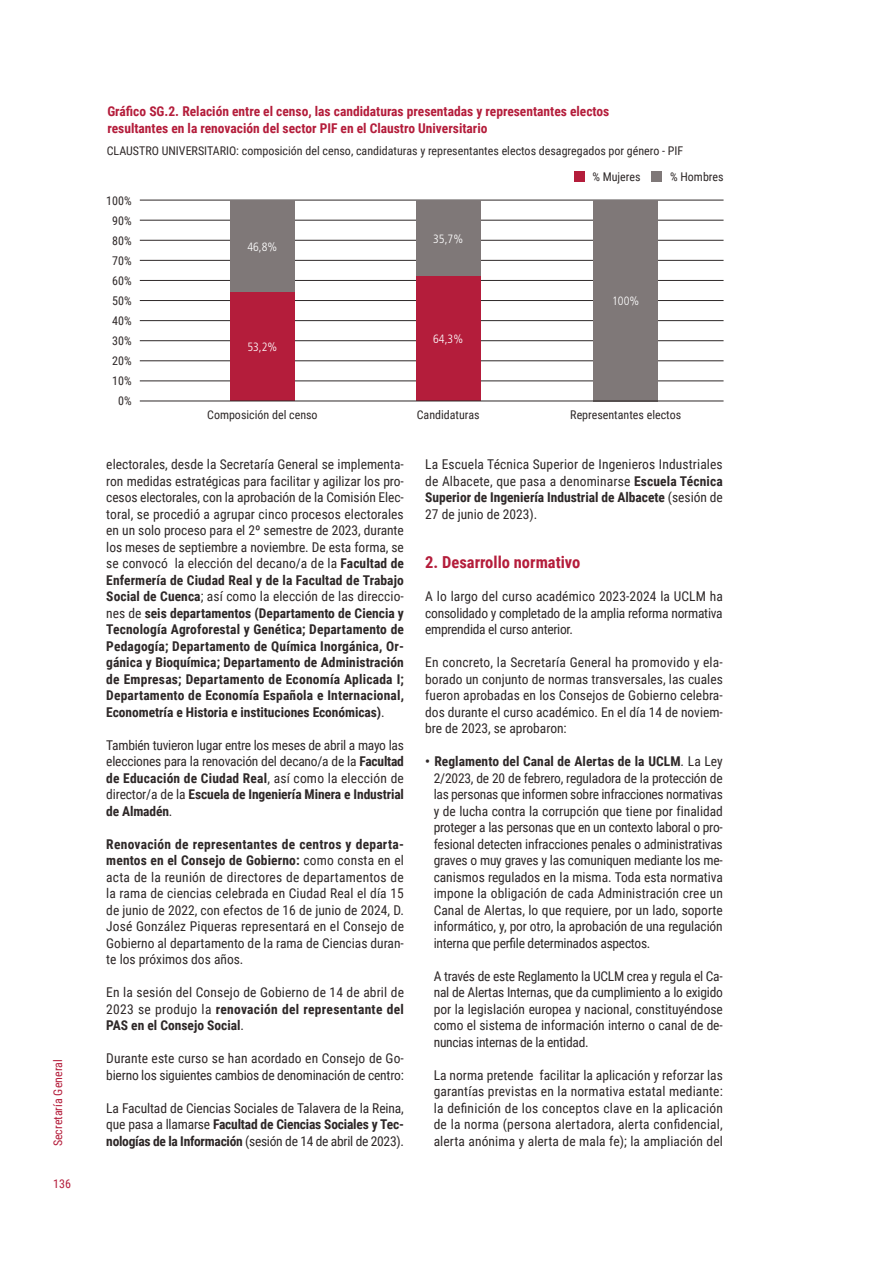
<style>
.page{position:relative;width:893px;height:1263px;background:#fff}
.page>*{position:absolute;margin:0;border:0;box-sizing:border-box;transform-origin:0 0}
.txt_corrido{font:700 16.5px "Roboto Condensed";color:#b41d3b}
.txt_corrido-2{font:13.5px/16.5px "Roboto Condensed";letter-spacing:-.005em;color:#2e2828;text-align:justify}
.txt_corrido-3{font:700 13.5px/16.5px "Roboto Condensed";letter-spacing:-.005em;color:#2e2828;text-align:justify}
.txt_corrido-4{font:700 13.5px "Roboto Condensed";color:#b41d3b}
.txt_corrido-5{font:12px "Roboto Condensed";color:#2e2828}
.t1{font:300 condensed 12px "Frutiger LT Std";color:#fff}
.txt_corrido-6{font:12px "Roboto Condensed";color:#b41d3b}
.s1{font-weight:400}
.s2{font-weight:700}
</style>
<div class="page">
<hr style="left:140px;top:380px;width:583px;height:1px;background:#2e2828">
<hr style="left:140px;top:360px;width:583px;height:1px;background:#2e2828">
<hr style="left:140px;top:340px;width:583px;height:1px;background:#2e2828">
<hr style="left:140px;top:320px;width:583px;height:1px;background:#2e2828">
<hr style="left:140px;top:300px;width:583px;height:1px;background:#2e2828">
<hr style="left:140px;top:280px;width:583px;height:1px;background:#2e2828">
<hr style="left:140px;top:260px;width:583px;height:1px;background:#2e2828">
<hr style="left:140px;top:240px;width:583px;height:1px;background:#2e2828">
<hr style="left:140px;top:220px;width:583px;height:1px;background:#2e2828">
<hr style="left:140px;top:200px;width:583px;height:1px;background:#2e2828">
<div style="left:574px;top:172px;width:10px;height:10px;background:#b41d3b"></div>
<div style="left:651px;top:172px;width:10px;height:10px;background:#7f7878"></div>
<div style="left:230px;top:200px;width:65px;height:92px;background:#7f7878"></div>
<div style="left:416px;top:200px;width:65px;height:77px;background:#7f7878"></div>
<div style="left:593px;top:200px;width:65px;height:201px;background:#7f7878"></div>
<div style="left:230px;top:292px;width:65px;height:109px;background:#b41d3b"></div>
<div style="left:416px;top:277px;width:65px;height:124px;background:#b41d3b"></div>
<hr style="left:140px;top:401px;width:583px;height:1px;background:#2e2828">
<p class="txt_corrido-6" style="left:49px;top:1146px;width:88px;rotate:-90deg">Secretaría General</p>
<p class="txt_corrido-6" style="left:53px;top:1175px;width:19px">136</p>
<p class="txt_corrido-4" style="left:107px;top:102px;width:503px">Gráfico SG.2. Relación entre el censo, las candidaturas presentadas y representantes electos</p>
<p class="txt_corrido-4" style="left:107px;top:119px;width:382px">resultantes en la renovación del sector PIF en el Claustro Universitario</p>
<p class="txt_corrido-5" style="left:107px;top:143px;width:578px">CLAUSTRO UNIVERSITARIO: composición del censo, candidaturas y representantes electos desagregados por género - PIF</p>
<p class="txt_corrido-5" style="left:670px;top:168px;width:55px">% Hombres</p>
<p class="txt_corrido-5" style="left:592px;top:168px;width:50px">% Mujeres</p>
<p class="txt_corrido-5" style="left:106px;top:192px;width:27px">100%</p>
<p class="txt_corrido-5" style="left:112px;top:212px;width:21px">90%</p>
<p class="txt_corrido-5" style="left:112px;top:232px;width:21px">80%</p>
<p class="txt_corrido-5" style="left:112px;top:252px;width:21px">70%</p>
<p class="txt_corrido-5" style="left:112px;top:272px;width:21px">60%</p>
<p class="txt_corrido-5" style="left:112px;top:292px;width:21px">50%</p>
<p class="txt_corrido-5" style="left:112px;top:312px;width:21px">40%</p>
<p class="txt_corrido-5" style="left:112px;top:332px;width:21px">30%</p>
<p class="txt_corrido-5" style="left:112px;top:353px;width:21px">20%</p>
<p class="txt_corrido-5" style="left:112px;top:373px;width:21px">10%</p>
<p class="txt_corrido-5" style="left:118px;top:393px;width:15px">0%</p>
<p class="t1" style="left:247px;top:240px;width:31px">46,8%</p>
<p class="t1" style="left:247px;top:340px;width:31px">53,2%</p>
<p class="t1" style="left:433px;top:232px;width:31px">35,7%</p>
<p class="t1" style="left:433px;top:332px;width:31px">64,3%</p>
<p class="t1" style="left:612px;top:294px;width:29px">100%</p>
<p class="txt_corrido-5" style="left:207px;top:407px;width:112px">Composición del censo</p>
<p class="txt_corrido-5" style="left:417px;top:407px;width:64px">Candidaturas</p>
<p class="txt_corrido-5" style="left:570px;top:407px;width:112px">Representantes electos</p>
<p class="txt_corrido-3" style="left:106px;top:456px;width:299px"><span class="s1">electorales, desde la Secretaría General se implementa&shy;ron medidas estratégicas para facilitar y agilizar los pro&shy;cesos electorales, con la aprobación de la Comisión Elec&shy;toral, se procedió a agrupar cinco procesos electorales en un solo proceso para el 2º semestre de 2023, durante los meses de septiembre a noviembre. De esta forma, se se convocó la elección del decano/a de la</span> Facultad de Enfermería de Ciudad Real y de la Facultad de Trabajo Social de Cuenca<span class="s1">; así como la elección de las direccio&shy;nes de</span> seis departamentos (Departamento de Ciencia y Tecnología Agroforestal y Genética; Departamento de Pedagogía; Departamento de Química Inorgánica, Or&shy;gánica y Bioquímica; Departamento de Administración de Empresas; Departamento de Economía Aplicada I; Departamento de Economía Española e Internacional, Econometría e Historia e instituciones Económicas)<span class="s1">.</span></p>
<p class="txt_corrido-2" style="left:106px;top:736px;width:299px">También tuvieron lugar entre los meses de abril a mayo las elecciones para la renovación del decano/a de la <span class="s2">Facultad de Educación de Ciudad Real</span>, así como la elección de director/a de la <span class="s2">Escuela de Ingeniería Minera e Industrial de Almadén</span>.</p>
<p class="txt_corrido-2" style="left:106px;top:835px;width:299px"><span class="s2">Renovación de representantes de centros y departa&shy;mentos en el Consejo de Gobierno:</span> como consta en el acta de la reunión de directores de departamentos de la rama de ciencias celebrada en Ciudad Real el día 15 de junio de 2022, con efectos de 16 de junio de 2024, D.<br>José González Piqueras representará en el Consejo de Gobierno al departamento de la rama de Ciencias duran&shy;te los próximos dos años.</p>
<p class="txt_corrido-2" style="left:106px;top:984px;width:299px">En la sesión del Consejo de Gobierno de 14 de abril de 2023 se produjo la <span class="s2">renovación del representante del PAS en el Consejo Social</span>.</p>
<p class="txt_corrido-2" style="left:106px;top:1050px;width:299px">Durante este curso se han acordado en Consejo de Go&shy;bierno los siguientes cambios de denominación de centro:</p>
<p class="txt_corrido-2" style="left:106px;top:1099px;width:299px">La Facultad de Ciencias Sociales de Talavera de la Reina, que pasa a llamarse <span class="s2">Facultad de Ciencias Sociales y Tec&shy;nologías de la Información</span> (sesión de 14 de abril de 2023).</p>
<p class="txt_corrido-2" style="left:425px;top:456px;width:299px">La Escuela Técnica Superior de Ingenieros Industriales de Albacete, que pasa a denominarse <span class="s2">Escuela Técnica Superior de Ingeniería Industrial de Albacete</span> (sesión de 27 de junio de 2023).</p>
<p class="txt_corrido" style="left:425px;top:551px;width:157px">2. Desarrollo normativo</p>
<p class="txt_corrido-2" style="left:425px;top:588px;width:299px">A lo largo del curso académico 2023-2024 la UCLM ha consolidado y completado de la amplia reforma normativa emprendida el curso anterior.</p>
<p class="txt_corrido-2" style="left:425px;top:654px;width:299px">En concreto, la Secretaría General ha promovido y ela&shy;borado un conjunto de normas transversales, las cuales fueron aprobadas en los Consejos de Gobierno celebra&shy;dos durante el curso académico. En el día 14 de noviem&shy;bre de 2023, se aprobaron:</p>
<p class="txt_corrido-2" style="left:434px;top:753px;width:291px;text-indent:-9px"><span class="s2">• Reglamento del Canal de Alertas de la UCLM</span>. La Ley 2/2023, de 20 de febrero, reguladora de la protección de las personas que informen sobre infracciones normativas y de lucha contra la corrupción que tiene por finalidad proteger a las personas que en un contexto laboral o pro&shy;fesional detecten infracciones penales o administrativas graves o muy graves y las comuniquen mediante los me&shy;canismos regulados en la misma. Toda esta normativa impone la obligación de cada Administración cree un Canal de Alertas, lo que requiere, por un lado, soporte informático, y, por otro, la aprobación de una regulación interna que perfile determinados aspectos.</p>
<p class="txt_corrido-2" style="left:434px;top:967px;width:291px">A través de este Reglamento la UCLM crea y regula el Ca&shy;nal de Alertas Internas, que da cumplimiento a lo exigido por la legislación europea y nacional, constituyéndose como el sistema de información interno o canal de de&shy;nuncias internas de la entidad.</p>
<p class="txt_corrido-2" style="left:434px;top:1066px;width:291px">La norma pretende facilitar la aplicación y reforzar las garantías previstas en la normativa estatal mediante: la definición de los conceptos clave en la aplicación de la norma (persona alertadora, alerta confidencial, alerta anónima y alerta de mala fe); la ampliación del</p>
</div>
